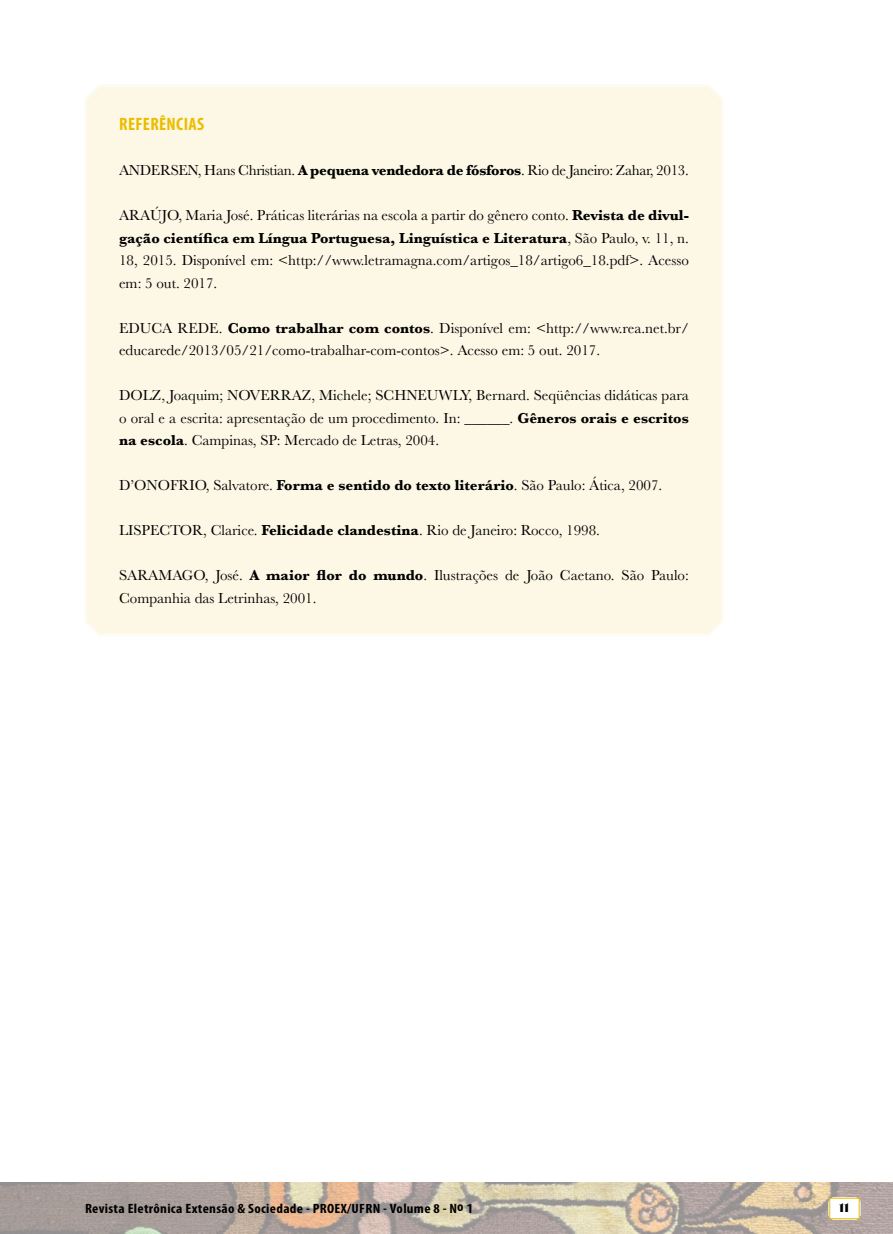
<style>
.page{position:relative;width:893px;height:1234px;background:#fff}
.page>*{position:absolute;margin:0;border:0;box-sizing:border-box;transform-origin:0 0}
.t1{font:700 condensed 18px "Myriad Pro";letter-spacing:.02em;color:#ebbd00}
.t2{font:15px/22.5px "Baskerville";color:#000;text-align:justify}
.t3{font:15px "Baskerville";letter-spacing:-.02em;color:#000}
.t4{font:700 condensed 13.5px "Myriad Pro";letter-spacing:.02em;color:#000;scale:1.1 1}
.t5{font:12px "Escafina Low";color:#000;scale:1.1 1}
.s1{font-weight:700}
</style>
<div class="page">
<img style="left:0;top:1182px;width:893px;height:51px">
<div style="left:87px;top:87px;width:634px;height:546px;background:#fdf8e6"></div>
<svg style="left:828px;top:1196px;width:33px;height:23px"></svg>
<div style="left:829px;top:1197px;width:30px;height:21px;background:#fff"></div>
<p class="t1" style="left:119px;top:114px;width:87px">REFERÊNCIAS</p>
<p class="t3" style="left:119px;top:161px;width:571px">ANDERSEN, Hans Christian. <span class="s1">A pequena vendedora de fósforos</span>. Rio de Janeiro: Zahar, 2013.</p>
<p class="t2" style="left:119px;top:204px;width:571px">ARAÚJO, Maria José. Práticas literárias na escola a partir do gênero conto. <span class="s1">Revista de divul&shy;gação científica em Língua Portuguesa, Linguística e Literatura</span>, São Paulo, v. 11, n.<br>18, 2015. Disponível em: &lt;http://www.letramagna.com/artigos_18/artigo6_18.pdf&gt;. Acesso em: 5 out. 2017.</p>
<p class="t2" style="left:119px;top:317px;width:571px">EDUCA REDE. <span class="s1">Como trabalhar com contos</span>. Disponível em: &lt;http://www.rea.net.br/ educarede/2013/05/21/como-trabalhar-com-contos&gt;. Acesso em: 5 out. 2017.</p>
<p class="t2" style="left:119px;top:384px;width:571px">DOLZ, Joaquim; NOVERRAZ, Michele; SCHNEUWLY, Bernard. Seqüências didáticas para o oral e a escrita: apresentação de um procedimento. In: ______. <span class="s1">Gêneros orais e escritos na escola</span>. Campinas, SP: Mercado de Letras, 2004.</p>
<p class="t2" style="left:119px;top:474px;width:545px">D’ONOFRIO, Salvatore. <span class="s1">Forma e sentido do texto literário</span>. São Paulo: Ática, 2007.</p>
<p class="t2" style="left:119px;top:519px;width:482px">LISPECTOR, Clarice. <span class="s1">Felicidade clandestina</span>. Rio de Janeiro: Rocco, 1998.</p>
<p class="t2" style="left:119px;top:564px;width:571px">SARAMAGO, José. <span class="s1">A maior flor do mundo</span>. Ilustrações de João Caetano. São Paulo:<br>Companhia das Letrinhas, 2001.</p>
<p class="t4" style="left:85px;top:1200px;width:354px">Revista Eletrônica Extensão &amp; Sociedade - PROEX/UFRN - Volume 8 - No 1</p>
<p class="t5" style="left:840px;top:1199px;width:10px">11</p>
</div>
